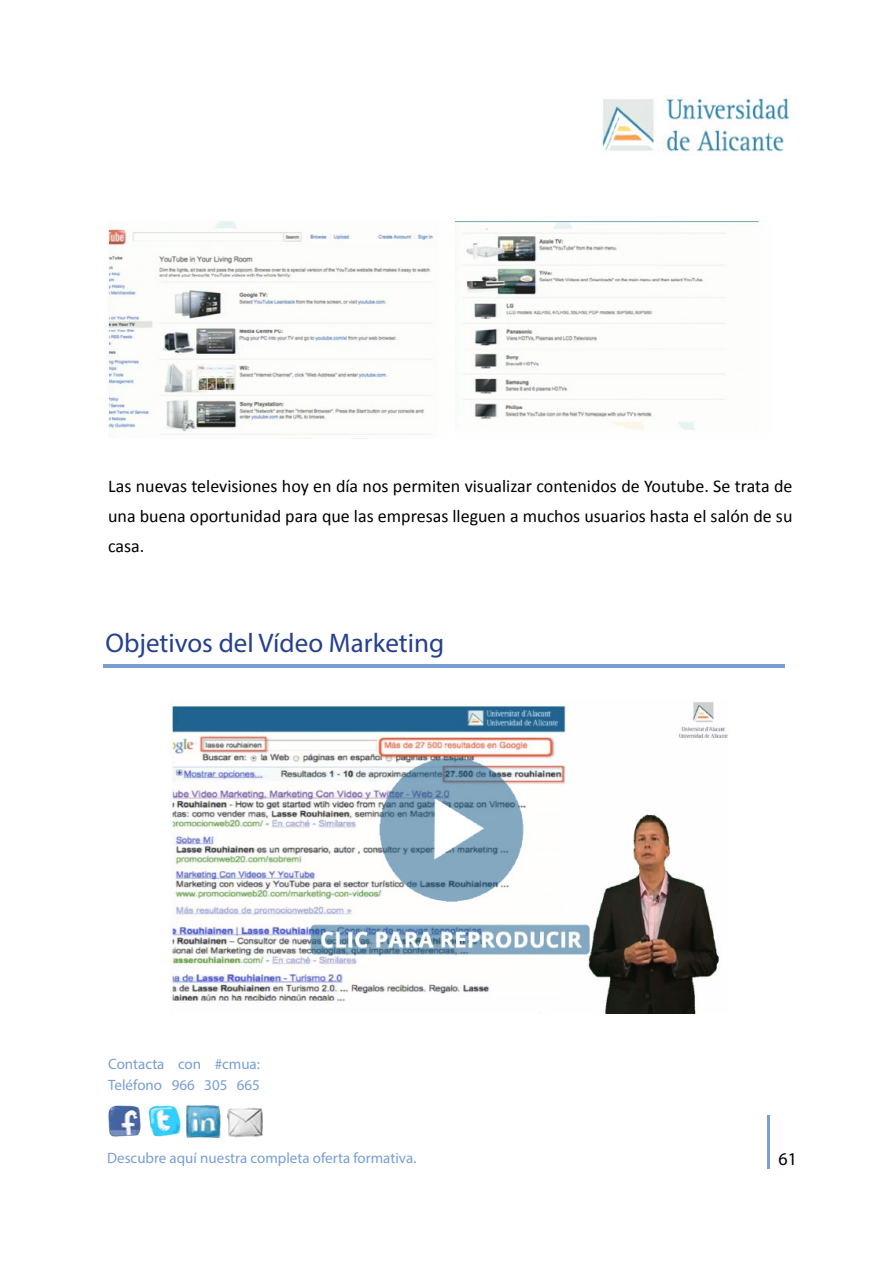
<style>
.page{position:relative;width:893px;height:1263px;background:#fff}
.page>*{position:absolute;margin:0;border:0;box-sizing:border-box;transform-origin:0 0}
.t1{font:27px "Myriad Pro";color:#25408f}
.t2{font:18px/30px "Calibri";color:#000;text-align:justify}
.t3{font:18px "Myriad Pro";color:#000}
.t4{font:15px/21.6px "Myriad Pro";color:#789ed3}
</style>
<div class="page">
<img style="left:602px;top:98px;width:188px;height:56px">
<img style="left:108px;top:1105px;width:32px;height:32px">
<img style="left:149px;top:1105px;width:31px;height:32px">
<img style="left:187px;top:1105px;width:33px;height:32px">
<img style="left:227px;top:1107px;width:35px;height:31px">
<hr style="left:767px;top:1116px;width:2px;height:53px;background:#789ed3">
<img style="left:106px;top:221px;width:330px;height:214px">
<img style="left:455px;top:221px;width:305px;height:209px">
<hr style="left:103px;top:664px;width:681px;height:4px;background:#789ed3">
<img style="left:171px;top:702px;width:557px;height:311px">
<p class="t2" style="left:108px;top:470px;width:686px">Las nuevas televisiones hoy en día nos permiten visualizar contenidos de Youtube. Se trata de una buena oportunidad para que las empresas lleguen a muchos usuarios hasta el salón de su casa.</p>
<h1 class="t1" style="left:105px;top:626px;width:340px">Objetivos del Vídeo Marketing</h1>
<p class="t4" style="left:108px;top:1053px;width:153px">Contacta con #cmua:<br>Teléfono 966 305 665</p>
<p class="t4" style="left:107px;top:1147px;width:311px">Descubre aquí nuestra completa oferta formativa.</p>
<p class="t3" style="left:778px;top:1148px;width:20px">61</p>
</div>
